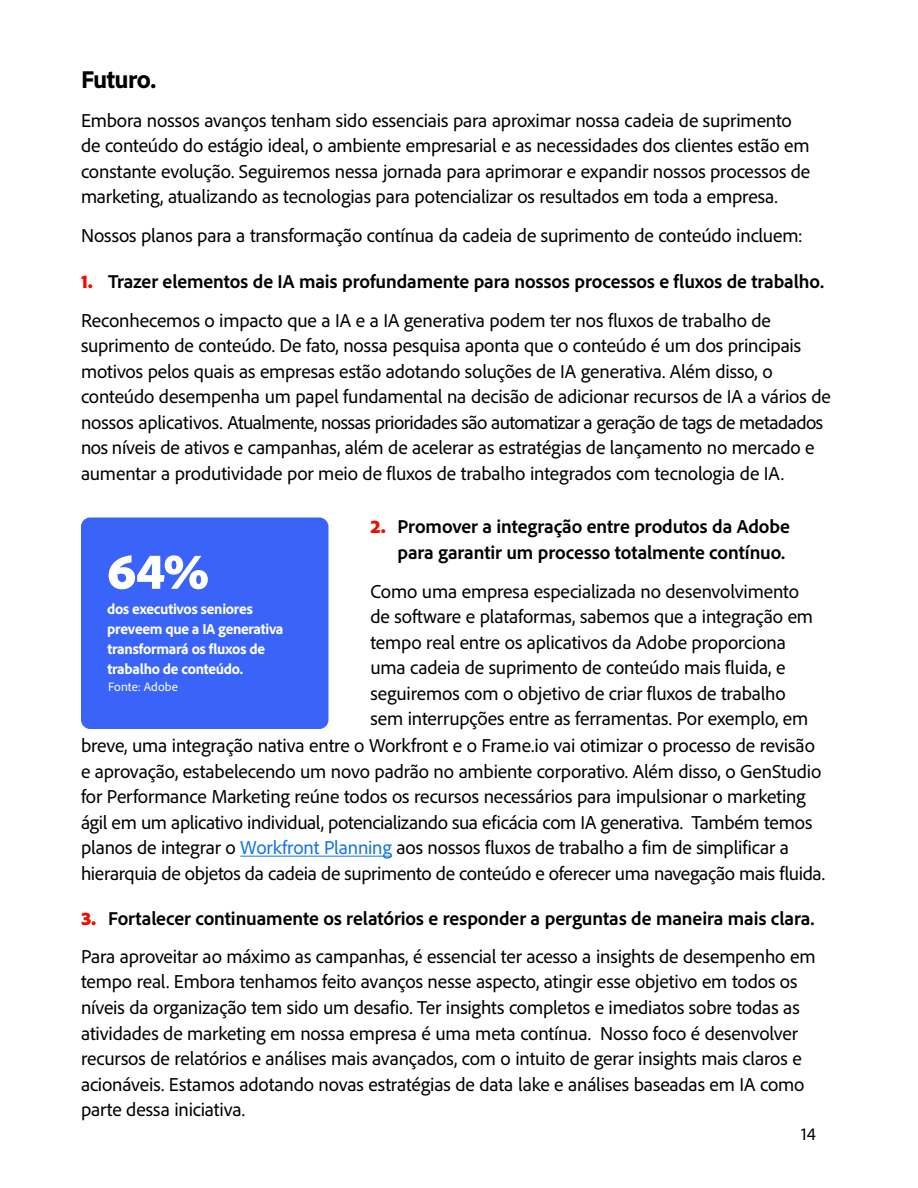
<style>
.page{position:relative;width:918px;height:1188px;background:#fff}
.page>*{position:absolute;margin:0;border:0;box-sizing:border-box;transform-origin:0 0}
.t1{font:900 52.5px "Adobe Clean";color:#fff}
.t2{font:800 25.5px "Adobe Clean";letter-spacing:-.02em;color:#000}
.t3{font:19.5px/25.5px "Adobe Clean";letter-spacing:-.01em;color:#000}
.t4{font:700 19.5px/39px "Adobe Clean";letter-spacing:-.005em;color:#000}
.t5{font:18px "Adobe Clean";color:#000}
.t6{font:800 15px/20.2px "Adobe Clean";letter-spacing:-.02em;color:#fff}
.t7{font:12.75px "Adobe Clean";letter-spacing:.005em;color:#fff}
.s1{font-weight:900;color:#eb1000}
.s2{font-weight:400}
.s3{color:#1473e6}
.s4{font-weight:700}
</style>
<div class="page">
<div style="left:81px;top:518px;width:247px;height:211px;background:#3a63f9;border-radius:9px"></div>
<hr style="left:240px;top:856px;width:152px;height:1px;background:#1473e6">
<h2 class="t2" style="left:81px;top:62px;width:77px">Futuro.</h2>
<p class="t3" style="left:81px;top:107px;width:731px">Embora nossos avanços tenham sido essenciais para aproximar nossa cadeia de suprimento de conteúdo do estágio ideal, o ambiente empresarial e as necessidades dos clientes estão em constante evolução. Seguiremos nessa jornada para aprimorar e expandir nossos processos de marketing, atualizando as tecnologias para potencializar os resultados em toda a empresa.</p>
<p class="t3" style="left:81px;top:222px;width:723px">Nossos planos para a transformação contínua da cadeia de suprimento de conteúdo incluem:</p>
<p class="t4" style="left:81px;top:261px;width:745px"><span class="s1">1.</span> Trazer elementos de IA mais profundamente para nossos processos e fluxos de trabalho.<br><span class="s2">Reconhecemos o impacto que a IA e a IA generativa podem ter nos fluxos de trabalho de</span></p>
<p class="t3" style="left:81px;top:332px;width:751px">suprimento de conteúdo. De fato, nossa pesquisa aponta que o conteúdo é um dos principais motivos pelos quais as empresas estão adotando soluções de IA generativa. Além disso, o conteúdo desempenha um papel fundamental na decisão de adicionar recursos de IA a vários de nossos aplicativos. Atualmente, nossas prioridades são automatizar a geração de tags de metadados nos níveis de ativos e campanhas, além de acelerar as estratégias de lançamento no mercado e aumentar a produtividade por meio de fluxos de trabalho integrados com tecnologia de IA.</p>
<p class="t4" style="left:370px;top:513px;width:421px;line-height:25.5px;text-align:right"><span class="s1">2.</span> Promover a integração entre produtos da Adobe para garantir um processo totalmente contínuo.</p>
<p class="t3" style="left:370px;top:578px;width:444px">Como uma empresa especializada no desenvolvimento de software e plataformas, sabemos que a integração em tempo real entre os aplicativos da Adobe proporciona uma cadeia de suprimento de conteúdo mais fluida, e seguiremos com o objetivo de criar fluxos de trabalho sem interrupções entre as ferramentas. Por exemplo, em</p>
<h1 class="t1" style="left:106px;top:536px;width:105px">64%</h1>
<p class="t6" style="left:107px;top:598px;width:178px">dos executivos seniores preveem que a IA generativa transformará os fluxos de trabalho de conteúdo.</p>
<p class="t7" style="left:108px;top:679px;width:71px">Fonte: Adobe</p>
<p class="t3" style="left:81px;top:732px;width:746px">breve, uma integração nativa entre o Workfront e o Frame.io vai otimizar o processo de revisão e aprovação, estabelecendo um novo padrão no ambiente corporativo. Além disso, o GenStudio for Performance Marketing reúne todos os recursos necessários para impulsionar o marketing ágil em um aplicativo individual, potencializando sua eficácia com IA generativa. Também temos planos de integrar o <span class="s3">Workfront Planning</span> aos nossos fluxos de trabalho a fim de simplificar a hierarquia de objetos da cadeia de suprimento de conteúdo e oferecer uma navegação mais fluida.</p>
<p class="t3" style="left:81px;top:900px;width:736px;line-height:37.5px"><span class="s1">3.</span> <span class="s4">Fortalecer continuamente os relatórios e responder a perguntas de maneira mais clara.<br></span>Para aproveitar ao máximo as campanhas, é essencial ter acesso a insights de desempenho em</p>
<p class="t3" style="left:81px;top:969px;width:725px">tempo real. Embora tenhamos feito avanços nesse aspecto, atingir esse objetivo em todos os níveis da organização tem sido um desafio. Ter insights completos e imediatos sobre todas as atividades de marketing em nossa empresa é uma meta contínua. Nosso foco é desenvolver recursos de relatórios e análises mais avançados, com o intuito de gerar insights mais claros e acionáveis. Estamos adotando novas estratégias de data lake e análises baseadas em IA como parte dessa iniciativa.</p>
<p class="t5" style="left:801px;top:1123px;width:16px">14</p>
</div>
